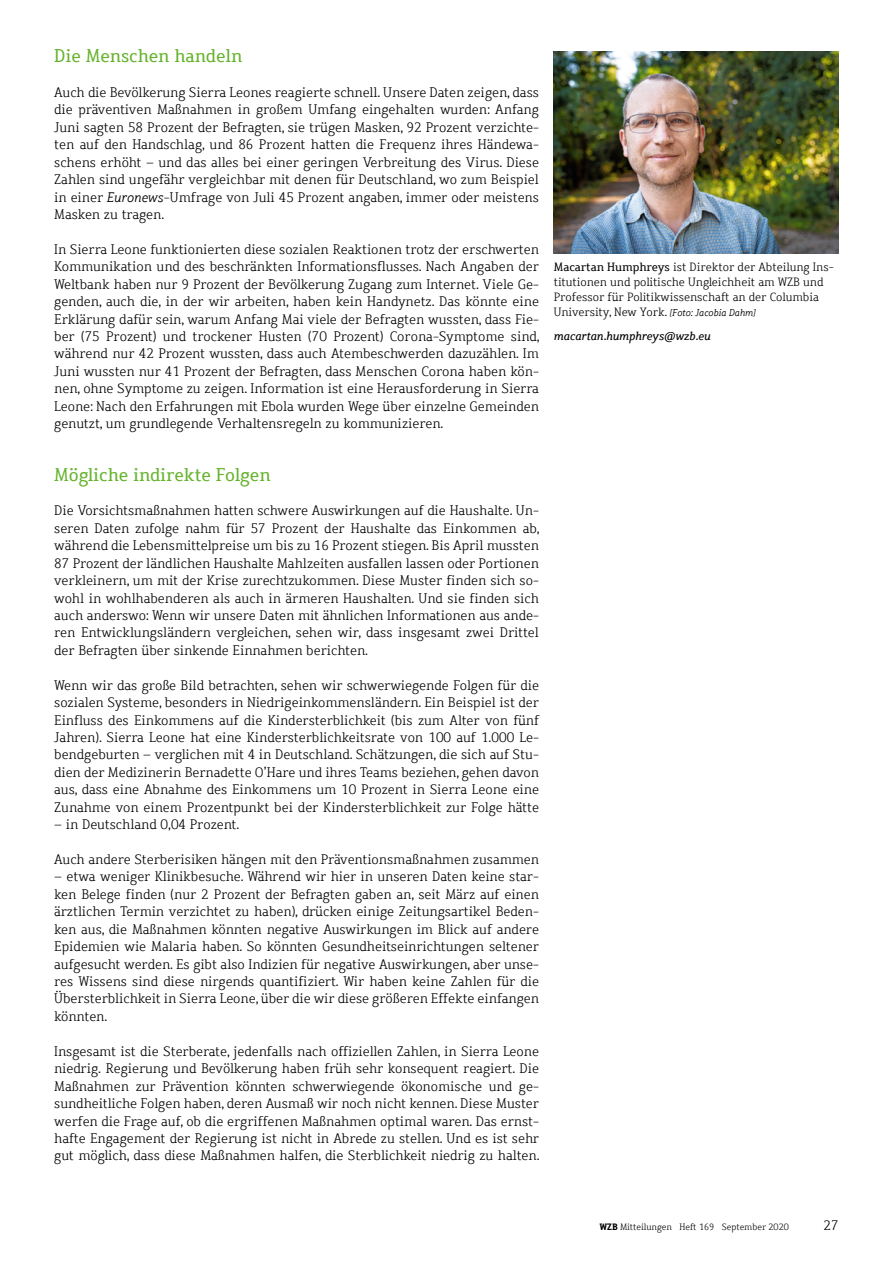
<style>
.page{position:relative;width:893px;height:1263px;background:#fff}
.page>*{position:absolute;margin:0;border:0;box-sizing:border-box;transform-origin:0 0}
.t1{font:18px "Dahrendorf";color:#64b32b}
.t2{font:300 13.5px/17.4px "Dahrendorf";color:#000;text-align:justify}
.t3{font:300 11.7px/15px "Dahrendorf";color:#000}
.t4{font:italic 11.7px "Dahrendorf";color:#000}
.t5{font:300 9px "Dahrendorf";color:#000}
.s1{font-style:italic}
.s2{font-weight:400}
.s3{font-style:italic;font-size:9.75px}
.s4{font-weight:700}
</style>
<div class="page">
<img style="left:554px;top:52px;width:285px;height:202px">
<h2 class="t1" style="left:54px;top:44px;width:190px">Die Menschen handeln</h2>
<p class="t2" style="left:54px;top:84px;width:486px">Auch die Bevölkerung Sierra Leones reagierte schnell. Unsere Daten zeigen, dass die präventiven Maßnahmen in großem Umfang eingehalten wurden: Anfang Juni sagten 58 Prozent der Befragten, sie trügen Masken, 92 Prozent verzichte&shy;ten auf den Handschlag, und 86 Prozent hatten die Frequenz ihres Händewa&shy;schens erhöht – und das alles bei einer geringen Verbreitung des Virus. Diese Zahlen sind ungefähr vergleichbar mit denen für Deutschland, wo zum Beispiel in einer <span class="s1">Euronews</span>-Umfrage von Juli 45 Prozent angaben, immer oder meistens Masken zu tragen.</p>
<p class="t2" style="left:54px;top:241px;width:487px">In Sierra Leone funktionierten diese sozialen Reaktionen trotz der erschwerten Kommunikation und des beschränkten Informationsflusses. Nach Angaben der Weltbank haben nur 9 Prozent der Bevölkerung Zugang zum Internet. Viele Ge&shy;genden, auch die, in der wir arbeiten, haben kein Handynetz. Das könnte eine Erklärung dafür sein, warum Anfang Mai viele der Befragten wussten, dass Fie&shy;ber (75 Prozent) und trockener Husten (70 Prozent) Corona-Symptome sind, während nur 42 Prozent wussten, dass auch Atembeschwerden dazuzählen. Im Juni wussten nur 41 Prozent der Befragten, dass Menschen Corona haben kön&shy;nen, ohne Symptome zu zeigen. Information ist eine Herausforderung in Sierra Leone: Nach den Erfahrungen mit Ebola wurden Wege über einzelne Gemeinden genutzt, um grundlegende Verhaltensregeln zu kommunizieren.</p>
<h2 class="t1" style="left:54px;top:463px;width:218px">Mögliche indirekte Folgen</h2>
<p class="t2" style="left:54px;top:502px;width:487px">Die Vorsichtsmaßnahmen hatten schwere Auswirkungen auf die Haushalte. Un&shy;seren Daten zufolge nahm für 57 Prozent der Haushalte das Einkommen ab, während die Lebensmittelpreise um bis zu 16 Prozent stiegen. Bis April mussten 87 Prozent der ländlichen Haushalte Mahlzeiten ausfallen lassen oder Portionen verkleinern, um mit der Krise zurechtzukommen. Diese Muster finden sich so&shy;wohl in wohlhabenderen als auch in ärmeren Haushalten. Und sie finden sich auch anderswo: Wenn wir unsere Daten mit ähnlichen Informationen aus ande&shy;ren Entwicklungsländern vergleichen, sehen wir, dass insgesamt zwei Drittel der Befragten über sinkende Einnahmen berichten.</p>
<p class="t2" style="left:54px;top:676px;width:486px">Wenn wir das große Bild betrachten, sehen wir schwerwiegende Folgen für die sozialen Systeme, besonders in Niedrigeinkommensländern. Ein Beispiel ist der Einfluss des Einkommens auf die Kindersterblichkeit (bis zum Alter von fünf Jahren). Sierra Leone hat eine Kindersterblichkeitsrate von 100 auf 1.000 Le&shy;bendgeburten – verglichen mit 4 in Deutschland. Schätzungen, die sich auf Stu&shy;dien der Medizinerin Bernadette O’Hare und ihres Teams beziehen, gehen davon aus, dass eine Abnahme des Einkommens um 10 Prozent in Sierra Leone eine Zunahme von einem Prozentpunkt bei der Kindersterblichkeit zur Folge hätte</p>
<p class="t2" style="left:54px;top:816px;width:187px">– in Deutschland 0,04 Prozent.</p>
<p class="t2" style="left:54px;top:851px;width:486px">Auch andere Sterberisiken hängen mit den Präventionsmaßnahmen zusammen</p>
<p class="t2" style="left:54px;top:868px;width:486px">– etwa weniger Klinikbesuche. Während wir hier in unseren Daten keine star&shy;ken Belege finden (nur 2 Prozent der Befragten gaben an, seit März auf einen ärztlichen Termin verzichtet zu haben), drücken einige Zeitungsartikel Beden&shy;ken aus, die Maßnahmen könnten negative Auswirkungen im Blick auf andere Epidemien wie Malaria haben. So könnten Gesundheitseinrichtungen seltener aufgesucht werden. Es gibt also Indizien für negative Auswirkungen, aber unse&shy;res Wissens sind diese nirgends quantifiziert. Wir haben keine Zahlen für die Übersterblichkeit in Sierra Leone, über die wir diese größeren Effekte einfangen könnten.</p>
<p class="t2" style="left:54px;top:1042px;width:487px">Insgesamt ist die Sterberate, jedenfalls nach offiziellen Zahlen, in Sierra Leone niedrig. Regierung und Bevölkerung haben früh sehr konsequent reagiert. Die Maßnahmen zur Prävention könnten schwerwiegende ökonomische und ge&shy;sundheitliche Folgen haben, deren Ausmaß wir noch nicht kennen. Diese Muster werfen die Frage auf, ob die ergriffenen Maßnahmen optimal waren. Das ernst&shy;hafte Engagement der Regierung ist nicht in Abrede zu stellen. Und es ist sehr gut möglich, dass diese Maßnahmen halfen, die Sterblichkeit niedrig zu halten.</p>
<p class="t3" style="left:554px;top:260px;width:281px"><span class="s2">Macartan Humphreys</span> ist Direktor der Abteilung Ins&shy;titutionen und politische Ungleichheit am WZB und Professor für Politikwissenschaft an der Columbia University, New York. <span class="s3">[Foto: Jacobia Dahm]</span></p>
<p class="t4" style="left:554px;top:328px;width:159px">macartan.humphreys@wzb.eu</p>
<p class="t5" style="left:600px;top:1221px;width:190px"><span class="s4">WZB</span> Mitteilungen Heft 169 September 2020</p>
<p class="t2" style="left:824px;top:1217px;width:17px">27</p>
</div>
